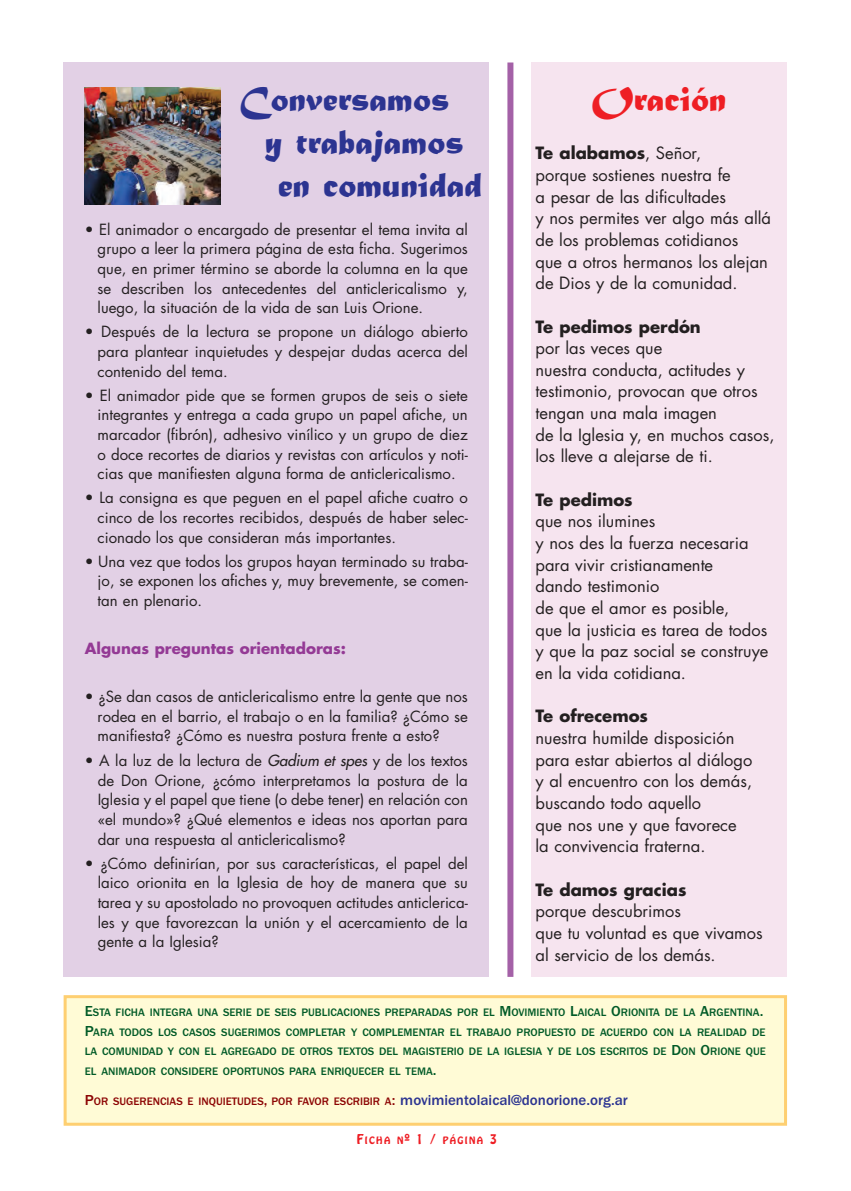
<style>
.page{position:relative;width:851px;height:1191px;background:#fff}
.page>*{position:absolute;margin:0;border:0;box-sizing:border-box;transform-origin:0 0}
.t1{font:36px "Matura MT Script Capitals";color:#2c3491}
.t2{font:36px "Matura MT Script Capitals";color:#ee1e24}
.t3{font:16.5px/21.6px "Futura";color:#231f20}
.t4{font:700 16.5px "Futura";color:#231f20}
.t5{font:15px/19.6px "Futura";color:#231f20;text-align:justify}
.t6{font:700 15px "Futura";color:#943a95}
.t7{font:500 11.25px/19.5px "Franklin Gothic";color:#005a27}
.t8{font:500 11.25px "Franklin Gothic";color:#8c0403}
.t9{font:9px "Hobo";letter-spacing:.155em;color:#ee1e24}
.s1{font-style:italic}
.s2{font-weight:700}
.s3{font-size:15px}
.s4{font-size:15px;color:#2c3491}
.s5{font-size:12px}
</style>
<div class="page">
<div style="left:507px;top:62px;width:6px;height:915px;background:#a461a7"></div>
<div style="left:65px;top:996px;width:720px;height:128px;background:#fffbd6"></div>
<div style="left:64px;top:995px;width:722px;height:130px;border:3px solid #fecf71"></div>
<div style="left:64px;top:62px;width:425px;height:915px;background:#e2d0e5"></div>
<img style="left:85px;top:87px;width:135px;height:118px">
<div style="left:531px;top:62px;width:255px;height:915px;background:#f6e4ef"></div>
<h1 class="t1" style="left:239px;top:79px;width:212px">Conversamos</h1>
<h1 class="t1" style="left:265px;top:122px;width:200px">y trabajamos</h1>
<h1 class="t1" style="left:278px;top:166px;width:206px">en comunidad</h1>
<p class="t5" style="left:98px;top:221px;width:371px;text-indent:-13px">• El animador o encargado de presentar el tema invita al grupo a leer la primera página de esta ficha. Sugerimos que, en primer término se aborde la columna en la que se describen los antecedentes del anticlericalismo y, luego, la situación de la vida de san Luis Orione.</p>
<p class="t5" style="left:98px;top:323px;width:371px;text-indent:-13px">• Después de la lectura se propone un diálogo abierto para plantear inquietudes y despejar dudas acerca del contenido del tema.</p>
<p class="t5" style="left:98px;top:387px;width:371px;text-indent:-13px">• El animador pide que se formen grupos de seis o siete integrantes y entrega a cada grupo un papel afiche, un marcador (fibrón), adhesivo vinílico y un grupo de diez o doce recortes de diarios y revistas con artículos y noti&shy;cias que manifiesten alguna forma de anticlericalismo.</p>
<p class="t5" style="left:98px;top:489px;width:371px;text-indent:-13px">• La consigna es que peguen en el papel afiche cuatro o cinco de los recortes recibidos, después de haber selec&shy;cionado los que consideran más importantes.</p>
<p class="t5" style="left:98px;top:553px;width:371px;text-indent:-13px">• Una vez que todos los grupos hayan terminado su traba&shy;jo, se exponen los afiches y, muy brevemente, se comen&shy;tan en plenario.</p>
<p class="t6" style="left:85px;top:641px;width:262px">Algunas preguntas orientadoras:</p>
<p class="t5" style="left:98px;top:688px;width:371px;text-indent:-13px">• ¿Se dan casos de anticlericalismo entre la gente que nos rodea en el barrio, el trabajo o en la familia? ¿Cómo se manifiesta? ¿Cómo es nuestra postura frente a esto?</p>
<p class="t5" style="left:98px;top:751px;width:371px;text-indent:-13px">• A la luz de la lectura de <span class="s1">Gadium et spes</span> y de los textos de Don Orione, ¿cómo interpretamos la postura de la Iglesia y el papel que tiene (o debe tener) en relación con «el mundo»? ¿Qué elementos e ideas nos aportan para dar una respuesta al anticlericalismo?</p>
<p class="t5" style="left:98px;top:854px;width:371px;text-indent:-13px">• ¿Cómo definirían, por sus características, el papel del laico orionita en la Iglesia de hoy de manera que su tarea y su apostolado no provoquen actitudes anticlerica&shy;les y que favorezcan la unión y el acercamiento de la gente a la Iglesia?</p>
<h1 class="t2" style="left:591px;top:79px;width:136px">Oración</h1>
<p class="t3" style="left:535px;top:144px;width:237px"><span class="s2">Te alabamos</span>, Señor,<br>porque sostienes nuestra fe<br>a pesar de las dificultades<br>y nos permites ver algo más allá de los problemas cotidianos<br>que a otros hermanos los alejan de Dios y de la comunidad.</p>
<p class="t4" style="left:535px;top:319px;width:167px">Te pedimos perdón</p>
<p class="t3" style="left:535px;top:339px;width:240px">por las veces que<br>nuestra conducta, actitudes y testimonio, provocan que otros tengan una mala imagen<br>de la Iglesia y, en muchos casos, los lleve a alejarse de ti.</p>
<p class="t4" style="left:535px;top:492px;width:99px">Te pedimos</p>
<p class="t3" style="left:535px;top:512px;width:234px">que nos ilumines<br>y nos des la fuerza necesaria para vivir cristianamente<br>dando testimonio<br>de que el amor es posible,<br>que la justicia es tarea de todos y que la paz social se construye en la vida cotidiana.</p>
<p class="t4" style="left:535px;top:708px;width:114px">Te ofrecemos</p>
<p class="t3" style="left:535px;top:728px;width:218px">nuestra humilde disposición para estar abiertos al diálogo y al encuentro con los demás, buscando todo aquello<br>que nos une y que favorece la convivencia fraterna.</p>
<p class="t4" style="left:535px;top:882px;width:152px">Te damos gracias</p>
<p class="t3" style="left:535px;top:902px;width:228px">porque descubrimos<br>que tu voluntad es que vivamos al servicio de los demás.</p>
<p class="t7" style="left:85px;top:1004px;width:682px"><span class="s3">E</span>STA FICHA INTEGRA UNA SERIE DE SEIS PUBLICACIONES PREPARADAS POR EL <span class="s3">M</span>OVIMIENTO <span class="s3">L</span>AICAL <span class="s3">O</span>RIONITA DE LA <span class="s3">A</span>RGENTINA<span class="s3">.<br>P</span>ARA TODOS LOS CASOS SUGERIMOS COMPLETAR Y COMPLEMENTAR EL TRABAJO PROPUESTO DE ACUERDO CON LA REALIDAD DE LA COMUNIDAD Y CON EL AGREGADO DE OTROS TEXTOS DEL MAGISTERIO DE LA IGLESIA Y DE LOS ESCRITOS DE <span class="s3">D</span>ON <span class="s3">O</span>RIONE QUE EL ANIMADOR CONSIDERE OPORTUNOS PARA ENRIQUECER EL TEMA<span class="s3">.</span></p>
<p class="t8" style="left:85px;top:1097px;width:544px"><span class="s3">P</span>OR SUGERENCIAS E INQUIETUDES<span class="s3">,</span> POR FAVOR ESCRIBIR A<span class="s3">:</span> <span class="s4">movimientolaical@donorione.org.ar</span></p>
<p class="t9" style="left:357px;top:1136px;width:141px"><span class="s5">F</span>ICHA N<span class="s5">º 1 /</span> PÁGINA <span class="s5">3</span></p>
</div>
